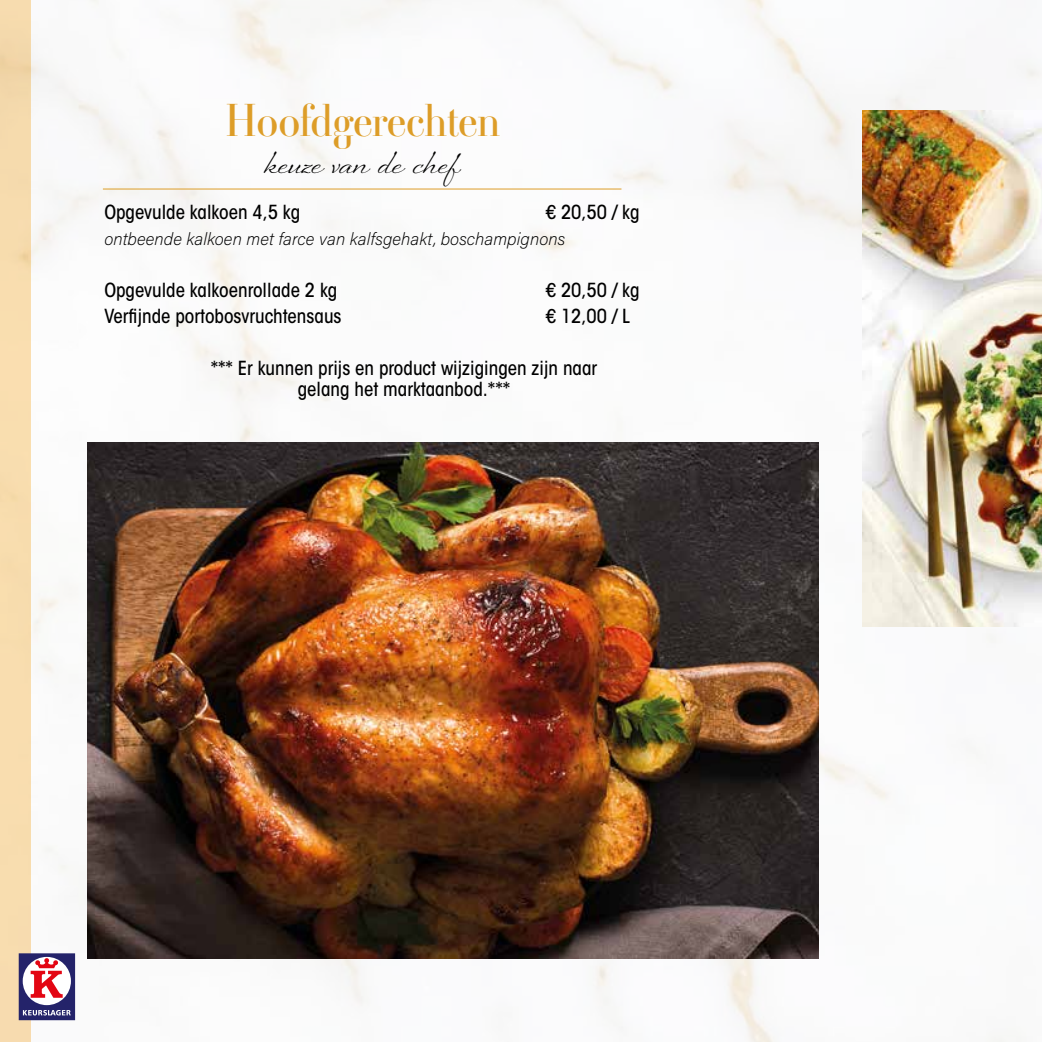
<style>
.page{position:relative;width:1042px;height:1042px;background:#fff}
.page>*{position:absolute;margin:0;border:0;box-sizing:border-box;transform-origin:0 0}
.t1{font:45.5px "Ambroise Std";color:#dd9d28}
.t2{font:33.25px "Sheila";color:#000}
.t3{font:500 condensed 19.25px/21px "ITC Avant Garde Std";color:#000;text-align:center}
.t4{font:17.5px "Acumin Variable Concept";color:#000}
</style>
<div class="page">
<img style="left:31px;top:0;width:1010px;height:1042px">
<div style="left:0;top:0;width:31px;height:1042px;background:#f8ddaf"></div>
<svg style="left:19px;top:953px;width:56px;height:67px"></svg>
<img style="left:862px;top:111px;width:180px;height:516px">
<hr style="left:103px;top:189px;width:518px;height:1px;background:#dd9d28">
<img style="left:88px;top:442px;width:731px;height:516px">
<h1 class="t1" style="left:226px;top:92px;width:276px">Hoofdgerechten</h1>
<h2 class="t2" style="left:266px;top:142px;width:195px">keuze van de chef</h2>
<p class="t3" style="left:104px;top:202px;width:197px">Opgevulde kalkoen 4,5 kg</p>
<p class="t3" style="left:545px;top:202px;width:96px">€ 20,50 / kg</p>
<p class="t4" style="left:104px;top:227px;width:462px">ontbeende kalkoen met farce van kalfsgehakt, boschampignons</p>
<p class="t3" style="left:104px;top:280px;width:234px">Opgevulde kalkoenrollade 2 kg</p>
<p class="t3" style="left:545px;top:280px;width:96px">€ 20,50 / kg</p>
<p class="t3" style="left:104px;top:306px;width:239px">Verfijnde portobosvruchtensaus</p>
<p class="t3" style="left:545px;top:306px;width:86px">€ 12,00 / L</p>
<p class="t3" style="left:211px;top:358px;width:388px">*** Er kunnen prijs en product wijzigingen zijn naar gelang het marktaanbod.***</p>
</div>
